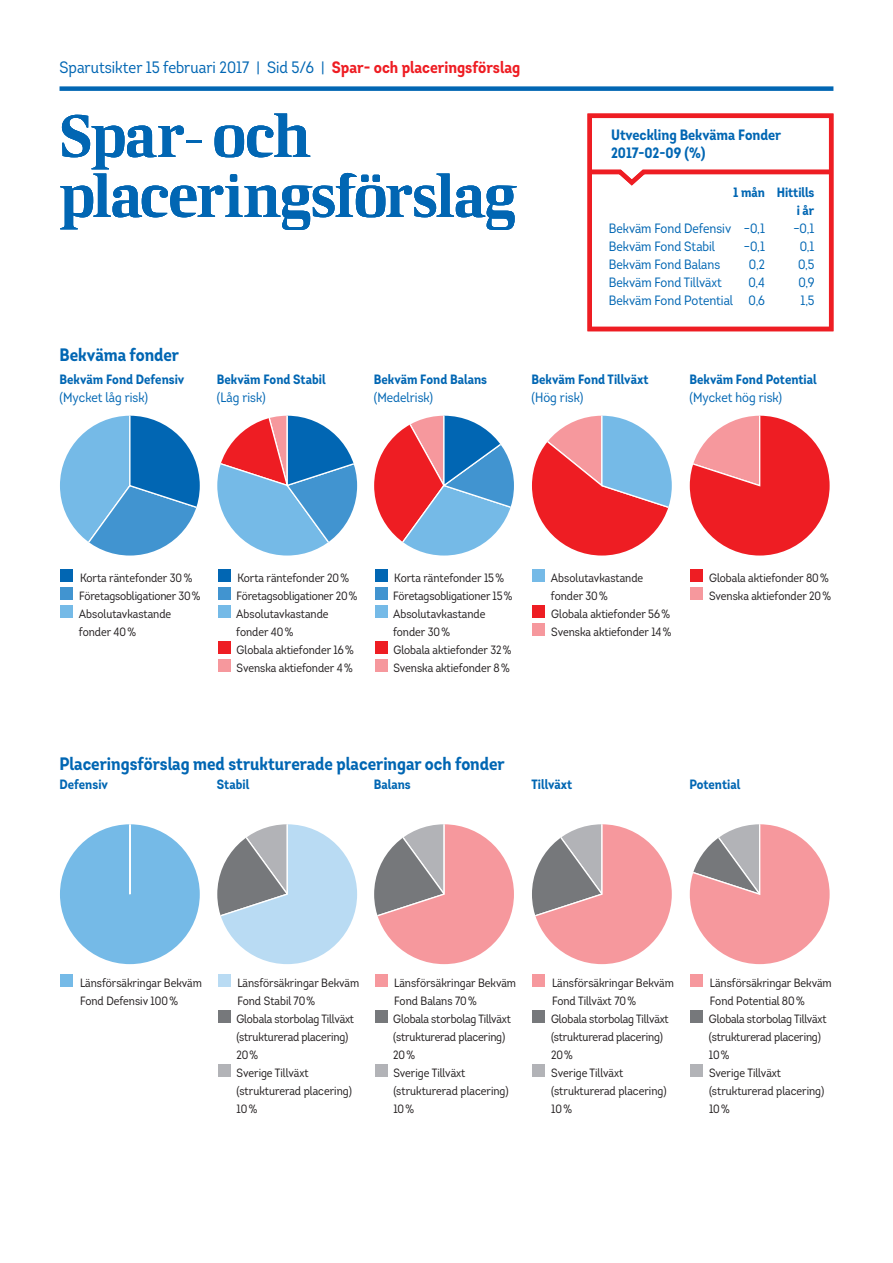
<style>
.page{position:relative;width:893px;height:1263px;background:#fff}
.page>*{position:absolute;margin:0;border:0;box-sizing:border-box;transform-origin:0 0}
.t1{font:60px/60px "LF Rubrik";letter-spacing:-.02em;color:#0166b3}
.t2{font:700 18px "Intro Cond";color:#0166b3}
.t3{font:16.5px "Intro Cond";color:#0166b3}
.t4{font:700 15px/18px "Intro Cond";color:#0166b3}
.t5{font:13.5px "Intro Cond";color:#0166b3}
.t6{font:700 13.5px/18px "Intro Cond";letter-spacing:.005em;color:#0166b3;text-align:right}
.t7{font:12px/18px "Intro Cond";color:#231f20}
.s1{font-weight:700;color:#ee1d23}
</style>
<div class="page">
<svg style="left:60px;top:824px;width:140px;height:140px"></svg>
<svg style="left:60px;top:416px;width:140px;height:139px"></svg>
<svg style="left:217px;top:824px;width:140px;height:140px"></svg>
<svg style="left:217px;top:416px;width:140px;height:139px"></svg>
<svg style="left:374px;top:824px;width:140px;height:140px"></svg>
<svg style="left:374px;top:416px;width:140px;height:139px"></svg>
<svg style="left:532px;top:824px;width:140px;height:140px"></svg>
<svg style="left:532px;top:416px;width:140px;height:139px"></svg>
<svg style="left:690px;top:824px;width:140px;height:140px"></svg>
<svg style="left:690px;top:416px;width:140px;height:139px"></svg>
<div style="left:61px;top:974px;width:12px;height:13px;background:#75bae7"></div>
<div style="left:61px;top:569px;width:12px;height:13px;background:#0166b3"></div>
<div style="left:61px;top:587px;width:12px;height:13px;background:#4194d0"></div>
<div style="left:61px;top:605px;width:12px;height:13px;background:#75bae7"></div>
<div style="left:218px;top:974px;width:13px;height:13px;background:#b9dbf3"></div>
<div style="left:218px;top:1010px;width:13px;height:13px;background:#76787b"></div>
<div style="left:218px;top:1064px;width:13px;height:13px;background:#b2b3b7"></div>
<div style="left:218px;top:569px;width:13px;height:13px;background:#0166b3"></div>
<div style="left:218px;top:587px;width:13px;height:13px;background:#4194d0"></div>
<div style="left:218px;top:605px;width:13px;height:13px;background:#75bae7"></div>
<div style="left:218px;top:641px;width:13px;height:13px;background:#ee1d23"></div>
<div style="left:218px;top:659px;width:13px;height:13px;background:#f6989d"></div>
<div style="left:375px;top:974px;width:12px;height:13px;background:#f6989d"></div>
<div style="left:375px;top:1010px;width:12px;height:13px;background:#76787b"></div>
<div style="left:375px;top:1064px;width:12px;height:13px;background:#b2b3b7"></div>
<div style="left:375px;top:569px;width:12px;height:13px;background:#0166b3"></div>
<div style="left:375px;top:587px;width:12px;height:13px;background:#4194d0"></div>
<div style="left:375px;top:605px;width:12px;height:13px;background:#75bae7"></div>
<div style="left:375px;top:641px;width:12px;height:13px;background:#ee1d23"></div>
<div style="left:375px;top:659px;width:12px;height:13px;background:#f6989d"></div>
<div style="left:532px;top:974px;width:13px;height:13px;background:#f6989d"></div>
<div style="left:532px;top:1010px;width:13px;height:13px;background:#76787b"></div>
<div style="left:532px;top:1064px;width:13px;height:13px;background:#b2b3b7"></div>
<div style="left:532px;top:569px;width:13px;height:13px;background:#75bae7"></div>
<div style="left:532px;top:605px;width:13px;height:13px;background:#ee1d23"></div>
<div style="left:532px;top:623px;width:13px;height:13px;background:#f6989d"></div>
<div style="left:690px;top:974px;width:13px;height:13px;background:#f6989d"></div>
<div style="left:690px;top:1010px;width:13px;height:13px;background:#76787b"></div>
<div style="left:690px;top:1064px;width:13px;height:13px;background:#b2b3b7"></div>
<div style="left:690px;top:569px;width:13px;height:13px;background:#ee1d23"></div>
<div style="left:690px;top:587px;width:13px;height:13px;background:#f6989d"></div>
<div style="left:60px;top:86px;width:773px;height:5px;background:#0166b3"></div>
<svg style="left:587px;top:113px;width:247px;height:219px"></svg>
<svg style="left:587px;top:167px;width:247px;height:22px"></svg>
<h3 class="t3" style="left:60px;top:57px;width:462px">Sparutsikter 15 februari 2017 | Sid 5/6 | <span class="s1">Spar- och placeringsförslag</span></h3>
<h1 class="t1" style="left:60px;top:105px;width:459px">Spar- och placeringsförslag</h1>
<p class="t4" style="left:611px;top:126px;width:172px">Utveckling Bekväma Fonder<br>2017-02-09 (%)</p>
<p class="t6" style="left:733px;top:183px;width:83px">1 mån Hittills i år</p>
<p class="t5" style="left:609px;top:220px;width:158px">Bekväm Fond Defensiv –0,1</p>
<p class="t5" style="left:793px;top:220px;width:23px">–0,1</p>
<p class="t5" style="left:609px;top:238px;width:108px">Bekväm Fond Stabil</p>
<p class="t5" style="left:744px;top:238px;width:23px">–0,1</p>
<p class="t5" style="left:800px;top:238px;width:16px">0,1</p>
<p class="t5" style="left:609px;top:256px;width:113px">Bekväm Fond Balans</p>
<p class="t5" style="left:749px;top:256px;width:18px">0,2</p>
<p class="t5" style="left:798px;top:256px;width:18px">0,5</p>
<p class="t5" style="left:609px;top:274px;width:114px">Bekväm Fond Tillväxt</p>
<p class="t5" style="left:748px;top:274px;width:18px">0,4</p>
<p class="t5" style="left:798px;top:274px;width:17px">0,9</p>
<p class="t5" style="left:609px;top:292px;width:158px">Bekväm Fond Potential 0,6</p>
<p class="t5" style="left:800px;top:292px;width:16px">1,5</p>
<h2 class="t2" style="left:60px;top:343px;width:121px">Bekväma fonder</h2>
<p class="t6" style="left:60px;top:370px;width:126px">Bekväm Fond Defensiv</p>
<p class="t5" style="left:60px;top:389px;width:90px">(Mycket låg risk)</p>
<p class="t6" style="left:217px;top:370px;width:110px">Bekväm Fond Stabil</p>
<p class="t5" style="left:217px;top:389px;width:50px">(Låg risk)</p>
<p class="t6" style="left:374px;top:370px;width:115px">Bekväm Fond Balans</p>
<p class="t5" style="left:374px;top:389px;width:61px">(Medelrisk)</p>
<p class="t6" style="left:532px;top:370px;width:118px">Bekväm Fond Tillväxt</p>
<p class="t5" style="left:532px;top:389px;width:53px">(Hög risk)</p>
<p class="t6" style="left:689px;top:370px;width:129px">Bekväm Fond Potential</p>
<p class="t5" style="left:689px;top:389px;width:94px">(Mycket hög risk)</p>
<p class="t7" style="left:79px;top:568px;width:123px">Korta räntefonder 30%<br>Företagsobligationer 30%<br>Absolutavkastande fonder 40%</p>
<p class="t7" style="left:236px;top:568px;width:123px">Korta räntefonder 20%<br>Företagsobligationer 20%<br>Absolutavkastande fonder 40%<br>Globala aktiefonder 16%<br>Svenska aktiefonder 4%</p>
<p class="t7" style="left:393px;top:568px;width:121px">Korta räntefonder 15%<br>Företagsobligationer 15%<br>Absolutavkastande fonder 30%<br>Globala aktiefonder 32%<br>Svenska aktiefonder 8%</p>
<p class="t7" style="left:551px;top:568px;width:122px">Absolutavkastande fonder 30%<br>Globala aktiefonder 56%<br>Svenska aktiefonder 14%</p>
<p class="t7" style="left:709px;top:568px;width:124px">Globala aktiefonder 80%<br>Svenska aktiefonder 20%</p>
<h2 class="t2" style="left:60px;top:752px;width:447px">Placeringsförslag med strukturerade placeringar och fonder</h2>
<p class="t6" style="left:60px;top:775px;width:50px">Defensiv</p>
<p class="t6" style="left:217px;top:775px;width:34px">Stabil</p>
<p class="t6" style="left:374px;top:775px;width:39px">Balans</p>
<p class="t6" style="left:532px;top:775px;width:42px">Tillväxt</p>
<p class="t6" style="left:689px;top:775px;width:52px">Potential</p>
<p class="t7" style="left:80px;top:973px;width:123px">Länsförsäkringar Bekväm<br>Fond Defensiv 100%</p>
<p class="t7" style="left:236px;top:973px;width:124px">Länsförsäkringar Bekväm<br>Fond Stabil 70%<br>Globala storbolag Tillväxt (strukturerad placering)<br>20%<br>Sverige Tillväxt (strukturerad placering)<br>10%</p>
<p class="t7" style="left:393px;top:973px;width:124px">Länsförsäkringar Bekväm<br>Fond Balans 70%<br>Globala storbolag Tillväxt (strukturerad placering)<br>20%<br>Sverige Tillväxt (strukturerad placering)<br>10%</p>
<p class="t7" style="left:551px;top:973px;width:124px">Länsförsäkringar Bekväm<br>Fond Tillväxt 70%<br>Globala storbolag Tillväxt (strukturerad placering)<br>20%<br>Sverige Tillväxt (strukturerad placering)<br>10%</p>
<p class="t7" style="left:709px;top:973px;width:124px">Länsförsäkringar Bekväm<br>Fond Potential 80%<br>Globala storbolag Tillväxt (strukturerad placering)<br>10%<br>Sverige Tillväxt (strukturerad placering)<br>10%</p>
</div>
